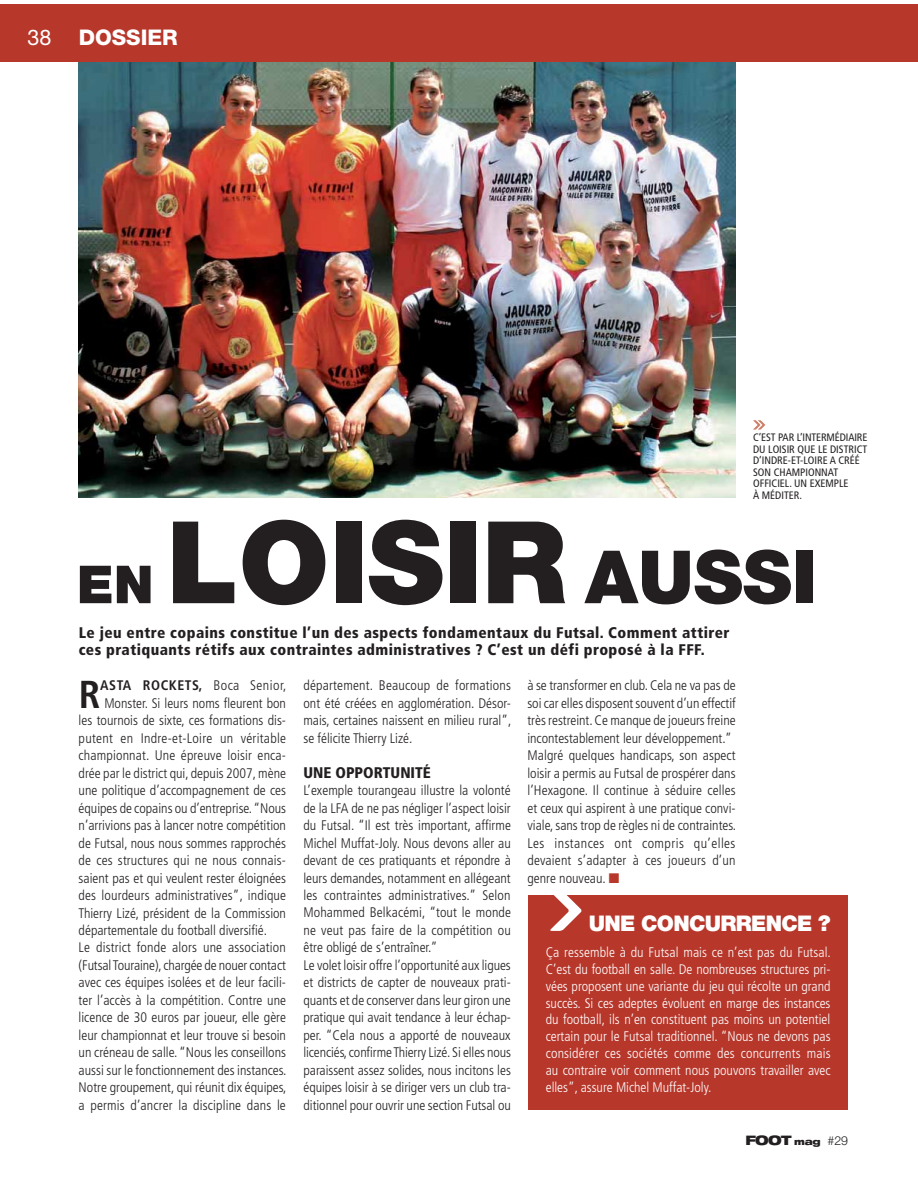
<style>
.page{position:relative;width:918px;height:1188px;background:#fff}
.page>*{position:absolute;margin:0;border:0;box-sizing:border-box;transform-origin:0 0}
.t1{font:900 114.3px "Helvetica Neue";color:#231f20}
.t2{font:700 condensed 39px "Frutiger";color:#231f20}
.t3{font:900 21.6px "Helvetica Neue";letter-spacing:-.03em;color:#fff}
.t4{font:800 21.6px "Helvetica Neue";color:#fff}
.t5{font:21.6px "Helvetica Neue";color:#fff}
.t6{font:900 condensed 15.45px/17.5px "Frutiger";letter-spacing:.03em;color:#231f20}
.t7{font:900 condensed 15.45px "Frutiger";color:#231f20}
.t8{font:300 condensed 13.95px/17.5px "Frutiger";color:#231f20}
.t9{font:300 condensed 13.95px/17px "Frutiger";color:#fff;text-align:justify}
.t10{font:300 condensed 13.95px "Frutiger";letter-spacing:.02em;color:#231f20}
.t11{font:700 condensed 13.95px "Frutiger";letter-spacing:.035em;color:#231f20}
.t12{font:900 expanded 13.05px "Helvetica Neue";color:#231f20}
.t13{font:condensed 10.8px/11.6px "Frutiger";color:#231f20}
.s1{font-size:52.5px}
.s2{font-size:73.5px}
.s3{font-weight:300}
.s4{font-size:9.3px}
.s5{font-weight:300;font-stretch:normal;font-size:12.3px}
</style>
<div class="page">
<img style="left:79px;top:62px;width:657px;height:436px">
<div style="left:0;top:4px;width:918px;height:58px;background:#b7372b"></div>
<div style="left:528px;top:896px;width:320px;height:214px;background:#b7372b"></div>
<svg style="left:550px;top:895px;width:32px;height:36px"></svg>
<svg style="left:753px;top:420px;width:12px;height:10px"></svg>
<h3 class="t5" style="left:28px;top:30px;width:26px">38</h3>
<h3 class="t4" style="left:79px;top:30px;width:101px">DOSSIER</h3>
<p class="t13" style="left:753px;top:433px;width:116px">C’EST PAR L’INTERMÉDIAIRE<br>DU LOISIR QUE LE DISTRICT<br>D’INDRE-ET-LOIRE A CRÉÉ<br>SON CHAMPIONNAT<br>OFFICIEL. UN EXEMPLE<br>À MÉDITER.</p>
<h1 class="t1" style="left:77px;top:522px;width:741px"><span class="s1">EN</span> LOISIR <span class="s2">AUSSI</span></h1>
<p class="t6" style="left:79px;top:625px;width:652px">Le jeu entre copains constitue l’un des aspects fondamentaux du Futsal. Comment attirer ces pratiquants rétifs aux contraintes administratives ? C’est un défi proposé à la FFF.</p>
<h2 class="t2" style="left:79px;top:678px;width:23px">R</h2>
<p class="t11" style="left:100px;top:680px;width:188px">ASTA ROCKETS, <span class="s3">Boca Senior,</span></p>
<p class="t8" style="left:104px;top:695px;width:183px">Monster. Si leurs noms fleurent bon</p>
<p class="t8" style="left:79px;top:713px;width:209px">les tournois de sixte, ces formations dis-</p>
<p class="t10" style="left:79px;top:732px;width:209px">putent en Indre-et-Loire un véritable</p>
<p class="t8" style="left:79px;top:748px;width:209px">championnat. Une épreuve loisir enca-</p>
<p class="t8" style="left:79px;top:765px;width:209px">drée par le district qui, depuis 2007, mène</p>
<p class="t8" style="left:79px;top:783px;width:209px">une politique d’accompagnement de ces</p>
<p class="t8" style="left:79px;top:800px;width:209px">équipes de copains ou d’entreprise. “Nous</p>
<p class="t8" style="left:79px;top:818px;width:209px">n’arrivions pas à lancer notre compétition</p>
<p class="t8" style="left:79px;top:835px;width:209px">de Futsal, nous nous sommes rapprochés</p>
<p class="t8" style="left:79px;top:853px;width:209px">de ces structures qui ne nous connais-</p>
<p class="t8" style="left:79px;top:870px;width:209px">saient pas et qui veulent rester éloignées</p>
<p class="t8" style="left:79px;top:888px;width:209px">des lourdeurs administratives”, indique</p>
<p class="t8" style="left:79px;top:905px;width:209px">Thierry Lizé, président de la Commission</p>
<p class="t8" style="left:79px;top:922px;width:190px">départementale du football diversifié.</p>
<p class="t8" style="left:79px;top:940px;width:209px">Le district fonde alors une association</p>
<p class="t8" style="left:79px;top:957px;width:209px">(Futsal Touraine), chargée de nouer contact</p>
<p class="t8" style="left:79px;top:975px;width:209px">avec ces équipes isolées et de leur facili-</p>
<p class="t8" style="left:79px;top:992px;width:209px">ter l’accès à la compétition. Contre une</p>
<p class="t8" style="left:79px;top:1010px;width:209px">licence de 30 euros par joueur, elle gère</p>
<p class="t8" style="left:79px;top:1027px;width:209px">leur championnat et leur trouve si besoin</p>
<p class="t8" style="left:79px;top:1045px;width:209px">un créneau de salle. “Nous les conseillons</p>
<p class="t8" style="left:79px;top:1062px;width:209px">aussi sur le fonctionnement des instances.</p>
<p class="t8" style="left:79px;top:1080px;width:209px">Notre groupement, qui réunit dix équipes,</p>
<p class="t8" style="left:79px;top:1097px;width:209px">a permis d’ancrer la discipline dans le</p>
<p class="t8" style="left:303px;top:678px;width:209px;text-align:justify">département. Beaucoup de formations ont été créées en agglomération. Désor&shy;mais, certaines naissent en milieu rural”, se félicite Thierry Lizé.</p>
<p class="t7" style="left:303px;top:766px;width:129px">UNE OPPORTUNITÉ</p>
<p class="t8" style="left:303px;top:783px;width:209px">L’exemple tourangeau illustre la volonté de la LFA de ne pas négliger l’aspect loisir du Futsal. “Il est très important, affirme Michel Muffat-Joly. Nous devons aller au devant de ces pratiquants et répondre à leurs demandes, notamment en allégeant les contraintes administratives.” Selon Mohammed Belkacémi, “tout le monde ne veut pas faire de la compétition ou être obligé de s’entraîner.”<br>Le volet loisir offre l’opportunité aux ligues et districts de capter de nouveaux prati&shy;quants et de conserver dans leur giron une pratique qui avait tendance à leur échap&shy;per. “Cela nous a apporté de nouveaux licenciés, confirme Thierry Lizé. Si elles nous paraissent assez solides, nous incitons les équipes loisir à se diriger vers un club tra&shy;ditionnel pour ouvrir une section Futsal ou</p>
<p class="t8" style="left:527px;top:678px;width:210px">à se transformer en club. Cela ne va pas de soi car elles disposent souvent d’un effectif très restreint. Ce manque de joueurs freine incontestablement leur développement.” Malgré quelques handicaps, son aspect loisir a permis au Futsal de prospérer dans l’Hexagone. Il continue à séduire celles et ceux qui aspirent à une pratique convi&shy;viale, sans trop de règles ni de contraintes.<br>Les instances ont compris qu’elles devaient s’adapter à ces joueurs d’un genre nouveau.</p>
<h3 class="t3" style="left:589px;top:916px;width:243px">UNE CONCURRENCE ?</h3>
<p class="t9" style="left:546px;top:944px;width:287px">Ça ressemble à du Futsal mais ce n’est pas du Futsal.<br>C’est du football en salle. De nombreuses structures pri&shy;vées proposent une variante du jeu qui récolte un grand succès. Si ces adeptes évoluent en marge des instances du football, ils n’en constituent pas moins un potentiel certain pour le Futsal traditionnel. “Nous ne devons pas considérer ces sociétés comme des concurrents mais au contraire voir comment nous pouvons travailler avec elles”, assure Michel Muffat-Joly.</p>
<p class="t12" style="left:745px;top:1136px;width:104px">FOOT <span class="s4">mag</span> <span class="s5">#29</span></p>
</div>
